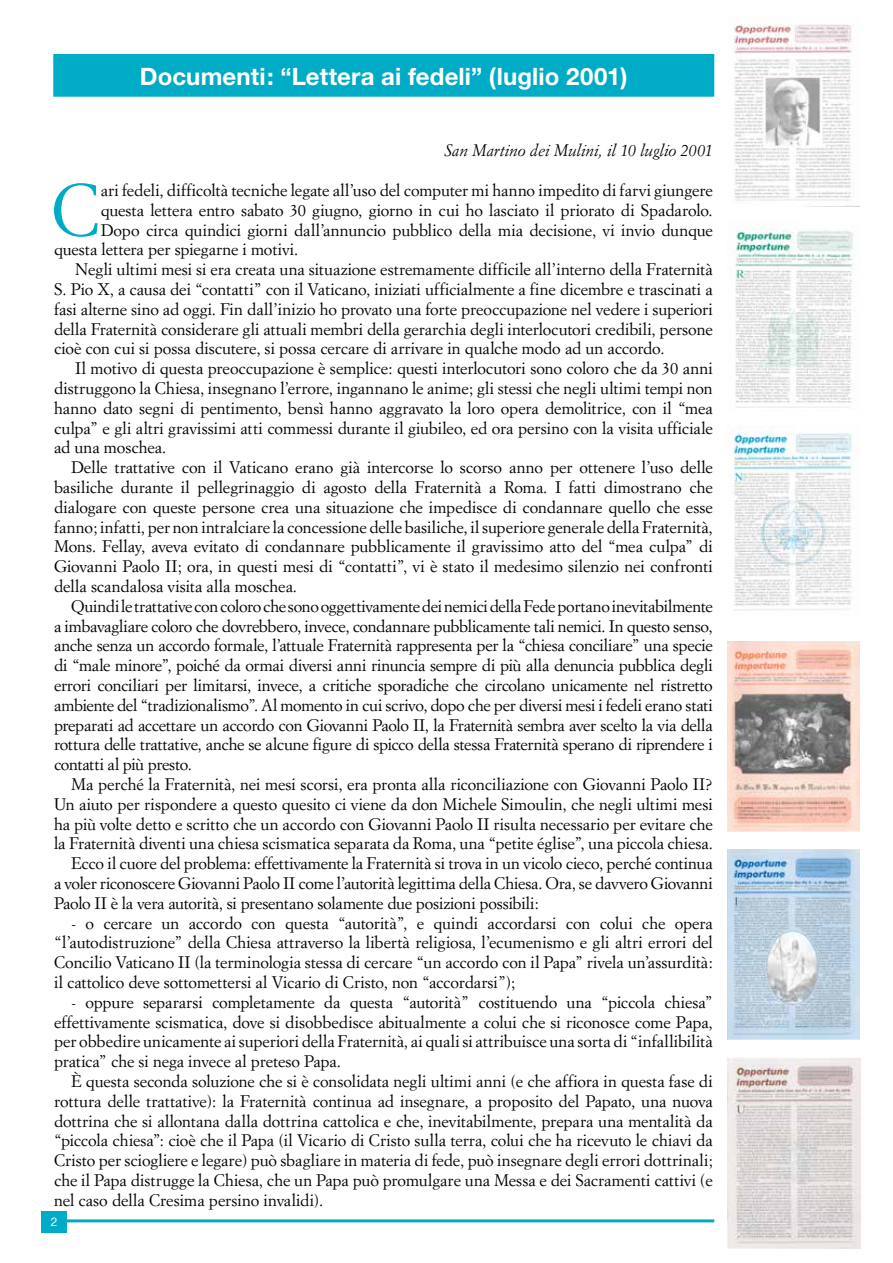
<style>
.page{position:relative;width:893px;height:1263px;background:#fff}
.page>*{position:absolute;margin:0;border:0;box-sizing:border-box;transform-origin:0 0}
.t1{font:72px "Simoncini Garamond";color:#00abc5}
.t2{font:700 24px "Helvetica Neue";letter-spacing:.005em;color:#fff}
.t3{font:16.5px/19.8px "Simoncini Garamond";letter-spacing:-.005em;color:#000;text-align:justify}
.t4{font:italic 16.5px "Simoncini Garamond";letter-spacing:-.01em;color:#000}
.t5{font:12px "Helvetica Neue";color:#fff}
</style>
<div class="page">
<hr style="left:55px;top:1219px;width:659px;height:3px;background:#00abc5">
<div style="left:41px;top:1211px;width:26px;height:21px;background:#00abc5"></div>
<img style="left:733px;top:24px;width:119px;height:182px">
<img style="left:727px;top:221px;width:128px;height:187px">
<img style="left:727px;top:425px;width:126px;height:186px">
<img style="left:727px;top:641px;width:133px;height:190px">
<img style="left:727px;top:849px;width:133px;height:190px">
<img style="left:727px;top:1058px;width:134px;height:190px">
<div style="left:54px;top:55px;width:659px;height:41px;background:#00abc5"></div>
<div style="left:53px;top:54px;width:661px;height:43px;border:2px solid #00abc5"></div>
<h2 class="t2" style="left:140px;top:61px;width:489px">Documenti: “Lettera ai fedeli” (luglio 2001)</h2>
<p class="t4" style="left:445px;top:141px;width:270px">San Martino dei Mulini, il 10 luglio 2001</p>
<h1 class="t1" style="left:51px;top:166px;width:51px">C</h1>
<p class="t3" style="left:101px;top:180px;width:614px">ari fedeli, difficoltà tecniche legate all’uso del computer mi hanno impedito di farvi giungere</p>
<p class="t3" style="left:101px;top:200px;width:613px">questa lettera entro sabato 30 giugno, giorno in cui ho lasciato il priorato di Spadarolo.</p>
<p class="t3" style="left:101px;top:220px;width:614px">Dopo circa quindici giorni dall’annuncio pubblico della mia decisione, vi invio dunque</p>
<p class="t3" style="left:54px;top:239px;width:246px">questa lettera per spiegarne i motivi.</p>
<p class="t3" style="left:75px;top:259px;width:639px">Negli ultimi mesi si era creata una situazione estremamente difficile all’interno della Fraternità</p>
<p class="t3" style="left:54px;top:279px;width:660px">S. Pio X, a causa dei “contatti” con il Vaticano, iniziati ufficialmente a fine dicembre e trascinati a</p>
<p class="t3" style="left:54px;top:299px;width:660px">fasi alterne sino ad oggi. Fin dall’inizio ho provato una forte preoccupazione nel vedere i superiori</p>
<p class="t3" style="left:54px;top:319px;width:660px">della Fraternità considerare gli attuali membri della gerarchia degli interlocutori credibili, persone</p>
<p class="t3" style="left:54px;top:338px;width:612px">cioè con cui si possa discutere, si possa cercare di arrivare in qualche modo ad un accordo.</p>
<p class="t3" style="left:75px;top:358px;width:639px">Il motivo di questa preoccupazione è semplice: questi interlocutori sono coloro che da 30 anni</p>
<p class="t3" style="left:54px;top:378px;width:660px">distruggono la Chiesa, insegnano l’errore, ingannano le anime; gli stessi che negli ultimi tempi non</p>
<p class="t3" style="left:54px;top:398px;width:660px">hanno dato segni di pentimento, bensì hanno aggravato la loro opera demolitrice, con il “mea</p>
<p class="t3" style="left:54px;top:418px;width:660px">culpa” e gli altri gravissimi atti commessi durante il giubileo, ed ora persino con la visita ufficiale</p>
<p class="t3" style="left:54px;top:437px;width:114px">ad una moschea.</p>
<p class="t3" style="left:71px;top:457px;width:643px">Delle trattative con il Vaticano erano già intercorse lo scorso anno per ottenere l’uso delle</p>
<p class="t3" style="left:54px;top:477px;width:660px">basiliche durante il pellegrinaggio di agosto della Fraternità a Roma. I fatti dimostrano che</p>
<p class="t3" style="left:54px;top:497px;width:660px">dialogare con queste persone crea una situazione che impedisce di condannare quello che esse</p>
<p class="t3" style="left:54px;top:517px;width:660px">fanno; infatti, per non intralciare la concessione delle basiliche, il superiore generale della Fraternità,</p>
<p class="t3" style="left:54px;top:536px;width:660px">Mons. Fellay, aveva evitato di condannare pubblicamente il gravissimo atto del “mea culpa” di</p>
<p class="t3" style="left:54px;top:556px;width:660px">Giovanni Paolo II; ora, in questi mesi di “contatti”, vi è stato il medesimo silenzio nei confronti</p>
<p class="t3" style="left:54px;top:576px;width:245px">della scandalosa visita alla moschea.</p>
<p class="t3" style="left:71px;top:596px;width:643px">Quindi le trattative con coloro che sono oggettivamente dei nemici della Fede portano inevitabilmente</p>
<p class="t3" style="left:54px;top:616px;width:660px">a imbavagliare coloro che dovrebbero, invece, condannare pubblicamente tali nemici. In questo senso,</p>
<p class="t3" style="left:54px;top:635px;width:660px">anche senza un accordo formale, l’attuale Fraternità rappresenta per la “chiesa conciliare” una specie</p>
<p class="t3" style="left:54px;top:655px;width:660px">di “male minore”, poiché da ormai diversi anni rinuncia sempre di più alla denuncia pubblica degli</p>
<p class="t3" style="left:54px;top:675px;width:660px">errori conciliari per limitarsi, invece, a critiche sporadiche che circolano unicamente nel ristretto</p>
<p class="t3" style="left:54px;top:695px;width:660px">ambiente del “tradizionalismo”. Al momento in cui scrivo, dopo che per diversi mesi i fedeli erano stati</p>
<p class="t3" style="left:54px;top:715px;width:660px">preparati ad accettare un accordo con Giovanni Paolo II, la Fraternità sembra aver scelto la via della</p>
<p class="t3" style="left:54px;top:734px;width:660px">rottura delle trattative, anche se alcune figure di spicco della stessa Fraternità sperano di riprendere i</p>
<p class="t3" style="left:54px;top:754px;width:139px">contatti al più presto.</p>
<p class="t3" style="left:71px;top:774px;width:643px">Ma perché la Fraternità, nei mesi scorsi, era pronta alla riconciliazione con Giovanni Paolo II?</p>
<p class="t3" style="left:54px;top:794px;width:660px">Un aiuto per rispondere a questo quesito ci viene da don Michele Simoulin, che negli ultimi mesi</p>
<p class="t3" style="left:54px;top:814px;width:660px">ha più volte detto e scritto che un accordo con Giovanni Paolo II risulta necessario per evitare che</p>
<p class="t3" style="left:54px;top:833px;width:660px">la Fraternità diventi una chiesa scismatica separata da Roma, una “petite église”, una piccola chiesa.</p>
<p class="t3" style="left:71px;top:853px;width:643px">Ecco il cuore del problema: effettivamente la Fraternità si trova in un vicolo cieco, perché continua</p>
<p class="t3" style="left:54px;top:873px;width:660px">a voler riconoscere Giovanni Paolo II come l’autorità legittima della Chiesa. Ora, se davvero Giovanni</p>
<p class="t3" style="left:54px;top:893px;width:486px">Paolo II è la vera autorità, si presentano solamente due posizioni possibili:</p>
<p class="t3" style="left:54px;top:913px;width:660px;text-indent:17px">- o cercare un accordo con questa “autorità”, e quindi accordarsi con colui che opera “l’autodistruzione” della Chiesa attraverso la libertà religiosa, l’ecumenismo e gli altri errori del Concilio Vaticano II (la terminologia stessa di cercare “un accordo con il Papa” rivela un’assurdità: il cattolico deve sottomettersi al Vicario di Cristo, non “accordarsi”);</p>
<p class="t3" style="left:54px;top:992px;width:660px;text-indent:17px">- oppure separarsi completamente da questa “autorità” costituendo una “piccola chiesa” effettivamente scismatica, dove si disobbedisce abitualmente a colui che si riconosce come Papa, per obbedire unicamente ai superiori della Fraternità, ai quali si attribuisce una sorta di “infallibilità pratica” che si nega invece al preteso Papa.</p>
<p class="t3" style="left:54px;top:1071px;width:660px;text-indent:17px">È questa seconda soluzione che si è consolidata negli ultimi anni (e che affiora in questa fase di rottura delle trattative): la Fraternità continua ad insegnare, a proposito del Papato, una nuova dottrina che si allontana dalla dottrina cattolica e che, inevitabilmente, prepara una mentalità da “piccola chiesa”: cioè che il Papa (il Vicario di Cristo sulla terra, colui che ha ricevuto le chiavi da Cristo per sciogliere e legare) può sbagliare in materia di fede, può insegnare degli errori dottrinali; che il Papa distrugge la Chiesa, che un Papa può promulgare una Messa e dei Sacramenti cattivi (e nel caso della Cresima persino invalidi).</p>
<p class="t5" style="left:51px;top:1215px;width:8px">2</p>
</div>
